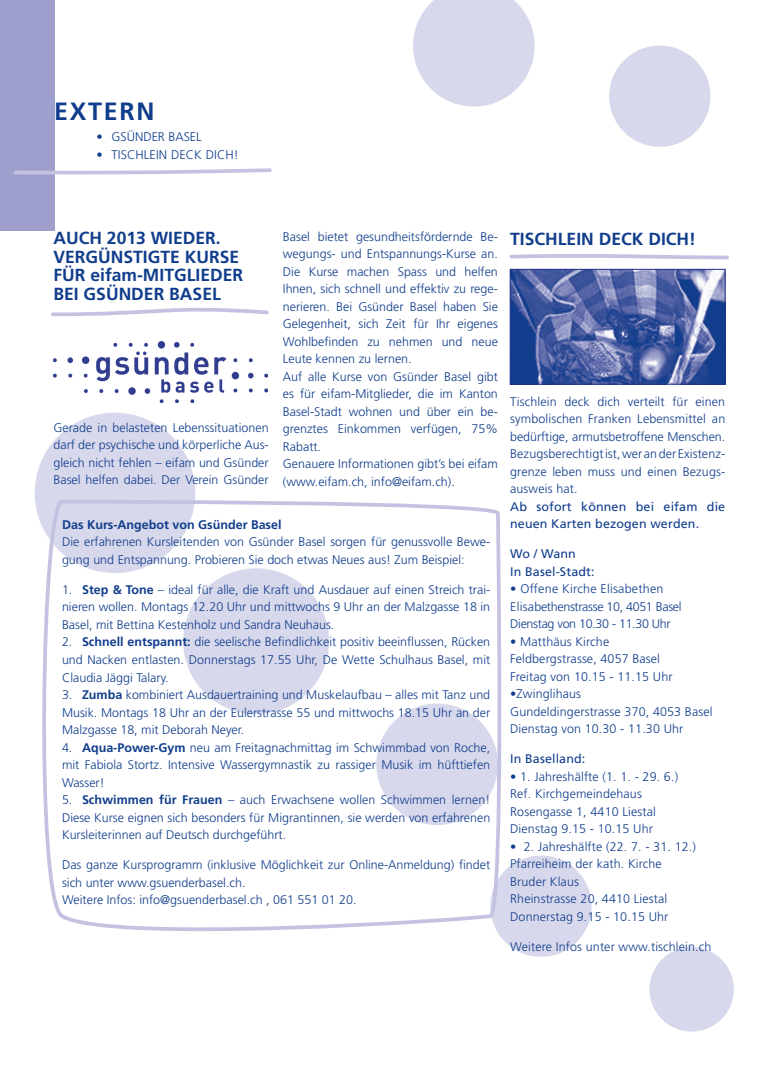
<style>
.page{position:relative;width:780px;height:1088px;background:#fff}
.page>*{position:absolute;margin:0;border:0;box-sizing:border-box;transform-origin:0 0}
.t1{font:700 25px "Frutiger";letter-spacing:.07em;color:#103d8c}
.t2{font:700 17.5px/18.8px "Frutiger";color:#103d8c}
.t3{font:300 12.5px/17.5px "Frutiger";color:#103d8c;text-align:justify}
.t4{font:12.5px/17.5px "Frutiger";letter-spacing:.01em;color:#103d8c}
.t5{font:300 12.5px/17.5px "Frutiger";letter-spacing:-.025em;color:#103d8c}
.t6{font:700 12.5px "Frutiger";color:#103d8c}
.s1{font-weight:700}
</style>
<div class="page">
<div style="left:35px;top:412px;width:160px;height:161px;background:#d8d8ec;border-radius:50%"></div>
<div style="left:649px;top:947px;width:85px;height:84px;background:#d8d8ec;border-radius:50%"></div>
<div style="left:490px;top:855px;width:101px;height:102px;background:#d8d8ec;border-radius:50%"></div>
<div style="left:0;top:0;width:54px;height:230px;background:#9f9fce"></div>
<svg style="left:13px;top:166px;width:259px;height:10px"></svg>
<div style="left:609px;top:45px;width:101px;height:102px;background:#d8d8ec;border-radius:50%"></div>
<svg style="left:413px;top:0;width:121px;height:107px"></svg>
<svg style="left:509px;top:254px;width:220px;height:6px"></svg>
<img style="left:512px;top:271px;width:211px;height:111px">
<div style="left:510px;top:269px;width:215px;height:115px;border:1px solid #203188"></div>
<svg style="left:51px;top:307px;width:218px;height:10px"></svg>
<svg style="left:35px;top:500px;width:473px;height:444px"></svg>
<img style="left:53px;top:341px;width:214px;height:61px">
<h1 class="t1" style="left:54px;top:97px;width:102px">Extern</h1>
<p class="t3" style="left:96px;top:128px;width:107px">• Gsünder basel</p>
<p class="t3" style="left:96px;top:146px;width:144px">• Tischlein deck dich!</p>
<h2 class="t2" style="left:53px;top:228px;width:191px">Auch 2013 wieder.<br>Vergünstigte Kurse für eifam-Mitglieder bei Gsünder Basel</h2>
<p class="t3" style="left:53px;top:418px;width:217px">Gerade in belasteten Lebenssituationen darf der psychische und körperliche Aus&shy;gleich nicht fehlen – eifam und Gsünder Basel helfen dabei. Der Verein Gsünder</p>
<p class="t3" style="left:283px;top:227px;width:216px;text-align:left">Basel bietet gesundheitsfördernde Be&shy;wegungs- und Entspannungs-Kurse an.<br>Die Kurse machen Spass und helfen Ihnen, sich schnell und effektiv zu rege&shy;nerieren. Bei Gsünder Basel haben Sie Gelegenheit, sich Zeit für Ihr eigenes Wohlbefinden zu nehmen und neue Leute kennen zu lernen.<br>Auf alle Kurse von Gsünder Basel gibt es für eifam-Mitglieder, die im Kanton Basel-Stadt wohnen und über ein be&shy;grenztes Einkommen verfügen, 75% Rabatt.<br>Genauere Informationen gibt’s bei eifam (www.eifam.ch, info@eifam.ch).</p>
<p class="t6" style="left:62px;top:517px;width:221px">Das Kurs-Angebot von Gsünder Basel</p>
<p class="t3" style="left:62px;top:533px;width:430px">Die erfahrenen Kursleitenden von Gsünder Basel sorgen für genussvolle Bewe&shy;gung und Entspannung. Probieren Sie doch etwas Neues aus! Zum Beispiel:</p>
<p class="t3" style="left:62px;top:581px;width:429px">1. <span class="s1">Step &amp; Tone</span> – ideal für alle, die Kraft und Ausdauer auf einen Streich trai&shy;nieren wollen. Montags 12.20 U hr und mittwochs 9 U hr an der Malzgasse 18 in Basel, mit Bettina Kestenholz und Sandra Neuhaus.</p>
<p class="t3" style="left:62px;top:633px;width:430px">2. <span class="s1">Schnell entspannt:</span> die seelische Befindlichkeit positiv beeinflussen, Rücken und Nacken entlasten. Donnerstags 17.55 U hr, De Wette Schulhaus Basel, mit Claudia Jäggi Talary.</p>
<p class="t3" style="left:62px;top:686px;width:430px">3. <span class="s1">Zumba</span> kombiniert Ausdauertraining und Muskelaufbau – alles mit Tanz und M usik. Montags 18 U hr an der Eulerstrasse 55 und mittwochs 18.15 U hr an der Malzgasse 18, mit Deborah Neyer.</p>
<p class="t3" style="left:62px;top:738px;width:430px">4. <span class="s1">Aqua-Power-Gym</span> neu am Freitagnachmittag im Schwimmbad von Roche, mit Fabiola Stortz. Intensive Wassergymnastik zu rassiger Musik im hüfttiefen Wasser!</p>
<p class="t3" style="left:62px;top:791px;width:430px">5. <span class="s1">Schwimmen für Frauen</span> – auch Erwachsene wollen Schwimmen lernen!<br>Diese Kurse eignen sich besonders für Migrantinnen, sie werden von erfahrenen Kursleiterinnen auf Deutsch durchgeführt.</p>
<p class="t3" style="left:62px;top:856px;width:430px;text-align:left">Das ganze Kursprogramm (inklusive Möglichkeit zur Online-Anmeldung) findet sich unter www.gsuenderbasel.ch.<br>Weitere I nfos: info@gsuenderbasel.ch , 061 551 01 20.</p>
<h2 class="t2" style="left:510px;top:229px;width:187px">Tischlein deck dich!</h2>
<p class="t3" style="left:510px;top:393px;width:216px">Tischlein deck dich verteilt für einen symbolischen Franken Lebensmittel an bedürftige, armutsbetroffene Menschen.<br>Bezugsberechtigt ist, wer an der Existenz&shy;grenze leben muss und einen Bezugs&shy;ausweis hat.</p>
<p class="t4" style="left:510px;top:498px;width:216px">Ab sofort können bei eifam die neuen Karten bezogen werden.</p>
<p class="t4" style="left:510px;top:545px;width:86px">Wo / Wann<br>In Basel-Stadt:</p>
<p class="t5" style="left:510px;top:580px;width:173px">• Offene Kirche Elisabethen<br>E lisabethenstrasse 10, 4051 Basel<br>Dienstag von 10.30 - 11.30 Uhr</p>
<p class="t3" style="left:510px;top:633px;width:164px;text-align:left">• Matthäus Kirche<br>Feldbergstrasse, 4057 Basel<br>Freitag von 10.15 - 11.15 Uhr</p>
<p class="t3" style="left:510px;top:685px;width:204px;text-align:left"><span class="s1">•</span>Zwinglihaus<br>Gundeldingerstrasse 370, 4053 Basel<br>Dienstag von 10.30 - 11.30 Uhr</p>
<p class="t4" style="left:510px;top:750px;width:77px">In Baselland:</p>
<p class="t3" style="left:510px;top:768px;width:169px;text-align:left">• 1. Jahreshälfte (1. 1. - 29. 6.)<br>Ref. Kirchgemeindehaus<br>Rosengasse 1, 4410 Liestal<br>Dienstag 9.15 - 10.15 Uhr</p>
<p class="t3" style="left:510px;top:838px;width:187px;text-align:left">• 2. Jahreshälfte (22. 7. - 31. 12.)<br>Pfarreiheim der kath. Kirche<br>Bruder Klaus<br>Rheinstrasse 20, 4410 Liestal<br>Donnerstag 9.15 - 10.15 Uhr</p>
<p class="t3" style="left:510px;top:938px;width:203px">Weitere Infos unter www.tischlein.ch</p>
</div>
